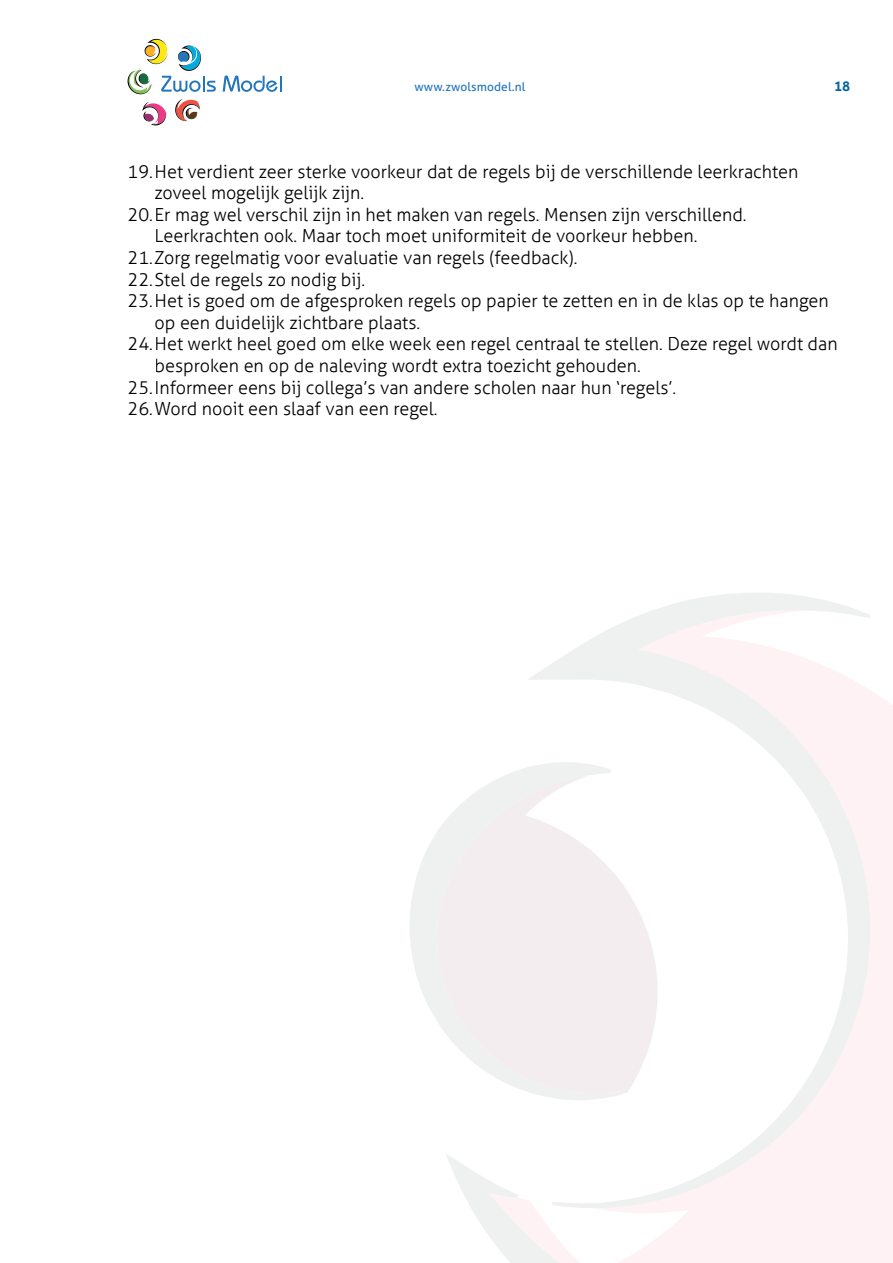
<style>
.page{position:relative;width:893px;height:1263px;background:#fff}
.page>*{position:absolute;margin:0;border:0;box-sizing:border-box;transform-origin:0 0}
.t1{font:300 18px/21.6px "Aller";color:#000}
.t2{font:700 13.5px "Aller";color:#0565a1}
.t3{font:12px "Aller";letter-spacing:.01em;color:#2276bc}
</style>
<div class="page">
<img style="left:128px;top:39px;width:88px;height:86px">
<svg style="left:223px;top:75px;width:59px;height:17px"></svg>
<svg style="left:560px;top:690px;width:333px;height:573px;fill:#fef2f4"></svg>
<svg style="left:528px;top:593px;width:328px;height:615px"></svg>
<svg style="left:594px;top:610px;width:276px;height:598px"></svg>
<svg style="left:446px;top:1153px;width:114px;height:110px"></svg>
<svg style="left:410px;top:762px;width:212px;height:338px;fill:#f4f0f0"></svg>
<svg style="left:437px;top:938px;width:185px;height:156px"></svg>
<p class="t3" style="left:415px;top:80px;width:112px">www.zwolsmodel.nl</p>
<p class="t2" style="left:834px;top:78px;width:18px">18</p>
<p class="t1" style="left:155px;top:160px;width:645px;text-indent:-27px">19. Het verdient zeer sterke voorkeur dat de regels bij de verschillende leerkrachten zoveel mogelijk gelijk zijn.</p>
<p class="t1" style="left:155px;top:204px;width:594px;text-indent:-27px">20. Er mag wel verschil zijn in het maken van regels. Mensen zijn verschillend.<br>Leerkrachten ook. Maar toch moet uniformiteit de voorkeur hebben.</p>
<p class="t1" style="left:128px;top:247px;width:451px">21. Zorg regelmatig voor evaluatie van regels (feedback).</p>
<p class="t1" style="left:128px;top:268px;width:239px">22. Stel de regels zo nodig bij.</p>
<p class="t1" style="left:155px;top:290px;width:676px;text-indent:-27px">23. Het is goed om de afgesproken regels op papier te zetten en in de klas op te hangen op een duidelijk zichtbare plaats.</p>
<p class="t1" style="left:155px;top:333px;width:685px;text-indent:-27px">24. Het werkt heel goed om elke week een regel centraal te stellen. Deze regel wordt dan besproken en op de naleving wordt extra toezicht gehouden.</p>
<p class="t1" style="left:128px;top:376px;width:550px">25. Informeer eens bij collega’s van andere scholen naar hun ‘regels’.</p>
<p class="t1" style="left:128px;top:398px;width:311px">26. Word nooit een slaaf van een regel.</p>
</div>
